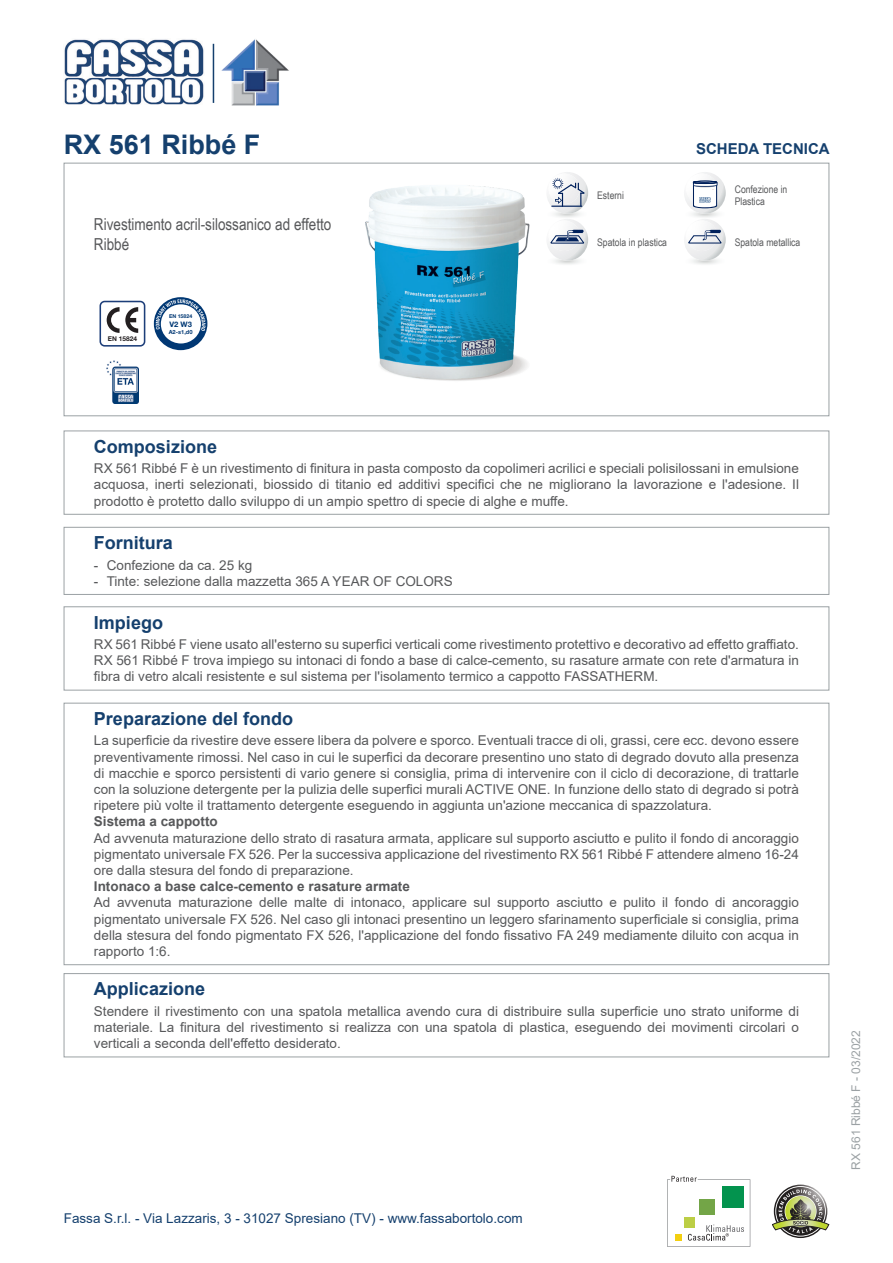
<style>
.page{position:relative;width:893px;height:1263px;background:#fff}
.page>*{position:absolute;margin:0;border:0;box-sizing:border-box;transform-origin:0 0}
.Sottotitolo{font:700 27px "Arial";color:#15406e}
.Titolo{font:700 18px "Arial";color:#15406e}
.Descrizione{font:16.5px/19.8px "Arial Narrow";color:#57585a}
.Scheda_Tecnica{font:700 15px "Arial";color:#15406e}
.Preparazione_del_fon{font:13.5px/16.2px "Arial";color:#57585a;text-align:justify}
.Impiego{font:13.5px/16.2px "Arial";color:#57585a}
.Composizione{font:13.5px/16.2px "Arial";color:#57585a;text-align:justify}
.Applicazione{font:13.5px/16.2px "Arial";color:#57585a;text-align:justify}
.t1{font:13.5px "Arial";color:#15406e}
.Grassetto{font:700 13.5px "Arial";color:#57585a}
.t2{font:12px "Arial";color:#9ba1a4}
.Frase{font:10.5px/12.6px "Arial Narrow";color:#57585a}
.t3{font:700 7.65px "Helvetica Neue";color:#013874}
.t4{font:700 6.6px "Helvetica Neue";color:#231f20}
.t5{font:700 5.7px "Helvetica Neue";color:#013874}
.t6{font:700 5.25px "Helvetica Neue";color:#013874}
</style>
<div class="page">
<svg style="left:667px;top:1176px;width:83px;height:71px"></svg>
<svg style="left:772px;top:1186px;width:57px;height:50px"></svg>
<img style="left:64px;top:39px;width:140px;height:66px">
<hr style="left:213px;top:44px;width:1px;height:59px;background:#15406e">
<img style="left:221px;top:39px;width:68px;height:67px">
<svg style="left:107px;top:307px;width:31px;height:26px"></svg>
<div style="left:100px;top:301px;width:45px;height:46px;border:2px solid #1d3e79;border-radius:4px"></div>
<svg style="left:154px;top:297px;width:54px;height:53px"></svg>
<img style="left:106px;top:361px;width:33px;height:42px">
<img style="left:365px;top:185px;width:165px;height:196px">
<svg style="left:547px;top:172px;width:41px;height:89px"></svg>
<svg style="left:684px;top:172px;width:42px;height:89px"></svg>
<div style="left:64px;top:163px;width:765px;height:253px;border:1px solid #9ba1a4"></div>
<div style="left:64px;top:431px;width:765px;height:83px;border:1px solid #9ba1a4"></div>
<div style="left:64px;top:527px;width:765px;height:68px;border:1px solid #9ba1a4"></div>
<div style="left:64px;top:703px;width:765px;height:262px;border:1px solid #9ba1a4"></div>
<div style="left:64px;top:973px;width:765px;height:84px;border:1px solid #9ba1a4"></div>
<p class="Sottotitolo" style="left:64px;top:125px;width:198px">RX 561 Ribbé F</p>
<p class="Scheda_Tecnica" style="left:696px;top:138px;width:135px">SCHEDA TECNICA</p>
<p class="Descrizione" style="left:94px;top:214px;width:239px">Rivestimento acril-silossanico ad effetto<br>Ribbé</p>
<p class="t4" style="left:108px;top:335px;width:31px">EN 15824</p>
<p class="t6" style="left:169px;top:313px;width:25px">EN 15824</p>
<p class="t3" style="left:169px;top:320px;width:24px">V2 W3</p>
<p class="t5" style="left:169px;top:328px;width:25px">A2-s1,d0</p>
<p class="Frase" style="left:597px;top:189px;width:28px">Esterni</p>
<p class="Frase" style="left:597px;top:236px;width:71px">Spatola in plastica</p>
<p class="Frase" style="left:735px;top:182px;width:54px">Confezione in<br>Plastica</p>
<p class="Frase" style="left:735px;top:236px;width:67px">Spatola metallica</p>
<p class="Titolo" style="left:94px;top:434px;width:125px">Composizione</p>
<p class="Composizione" style="left:94px;top:460px;width:706px">RX 561 Ribbé F è un rivestimento di finitura in pasta composto da copolimeri acrilici e speciali polisilossani in emulsione acquosa, inerti selezionati, biossido di titanio ed additivi specifici che ne migliorano la lavorazione e l'adesione. Il prodotto è protetto dallo sviluppo di un ampio spettro di specie di alghe e muffe.</p>
<p class="Titolo" style="left:94px;top:530px;width:81px">Fornitura</p>
<p class="Preparazione_del_fon" style="left:94px;top:557px;width:160px">- Confezione da ca. 25 kg</p>
<p class="Preparazione_del_fon" style="left:94px;top:573px;width:360px">- Tinte: selezione dalla mazzetta 365 A YEAR OF COLORS</p>
<p class="Titolo" style="left:94px;top:609px;width:71px">Impiego</p>
<p class="Impiego" style="left:94px;top:636px;width:706px">RX 561 Ribbé F viene usato all'esterno su superfici verticali come rivestimento protettivo e decorativo ad effetto graffiato.</p>
<p class="Impiego" style="left:94px;top:652px;width:706px">RX 561 Ribbé F trova impiego su intonaci di fondo a base di calce-cemento, su rasature armate con rete d'armatura in fibra di vetro alcali resistente e sul sistema per l'isolamento termico a cappotto FASSATHERM.</p>
<p class="Titolo" style="left:94px;top:706px;width:201px">Preparazione del fondo</p>
<p class="Preparazione_del_fon" style="left:94px;top:732px;width:706px">La superficie da rivestire deve essere libera da polvere e sporco. Eventuali tracce di oli, grassi, cere ecc. devono essere preventivamente rimossi. Nel caso in cui le superfici da decorare presentino uno stato di degrado dovuto alla presenza di macchie e sporco persistenti di vario genere si consiglia, prima di intervenire con il ciclo di decorazione, di trattarle con la soluzione detergente per la pulizia delle superfici murali ACTIVE ONE. In funzione dello stato di degrado si potrà ripetere più volte il trattamento detergente eseguendo in aggiunta un'azione meccanica di spazzolatura.</p>
<p class="Grassetto" style="left:94px;top:812px;width:125px">Sistema a cappotto</p>
<p class="Preparazione_del_fon" style="left:94px;top:830px;width:706px">Ad avvenuta maturazione dello strato di rasatura armata, applicare sul supporto asciutto e pulito il fondo di ancoraggio pigmentato universale FX 526. Per la successiva applicazione del rivestimento RX 561 Ribbé F attendere almeno 16-24 ore dalla stesura del fondo di preparazione.</p>
<p class="Grassetto" style="left:94px;top:877px;width:317px">Intonaco a base calce-cemento e rasature armate</p>
<p class="Preparazione_del_fon" style="left:94px;top:894px;width:706px">Ad avvenuta maturazione delle malte di intonaco, applicare sul supporto asciutto e pulito il fondo di ancoraggio pigmentato universale FX 526. Nel caso gli intonaci presentino un leggero sfarinamento superficiale si consiglia, prima della stesura del fondo pigmentato FX 526, l'applicazione del fondo fissativo FA 249 mediamente diluito con acqua in rapporto 1:6.</p>
<p class="Titolo" style="left:94px;top:976px;width:113px">Applicazione</p>
<p class="Applicazione" style="left:94px;top:1003px;width:706px">Stendere il rivestimento con una spatola metallica avendo cura di distribuire sulla superficie uno strato uniforme di materiale. La finitura del rivestimento si realizza con una spatola di plastica, eseguendo dei movimenti circolari o verticali a seconda dell'effetto desiderato.</p>
<p class="t1" style="left:64px;top:1208px;width:460px">Fassa S.r.l. - Via Lazzaris, 3 - 31027 Spresiano (TV) - www.fassabortolo.com</p>
<p class="t2" style="left:848px;top:1170px;width:141px;rotate:-90deg">RX 561 Ribbé F - 03/2022</p>
</div>
